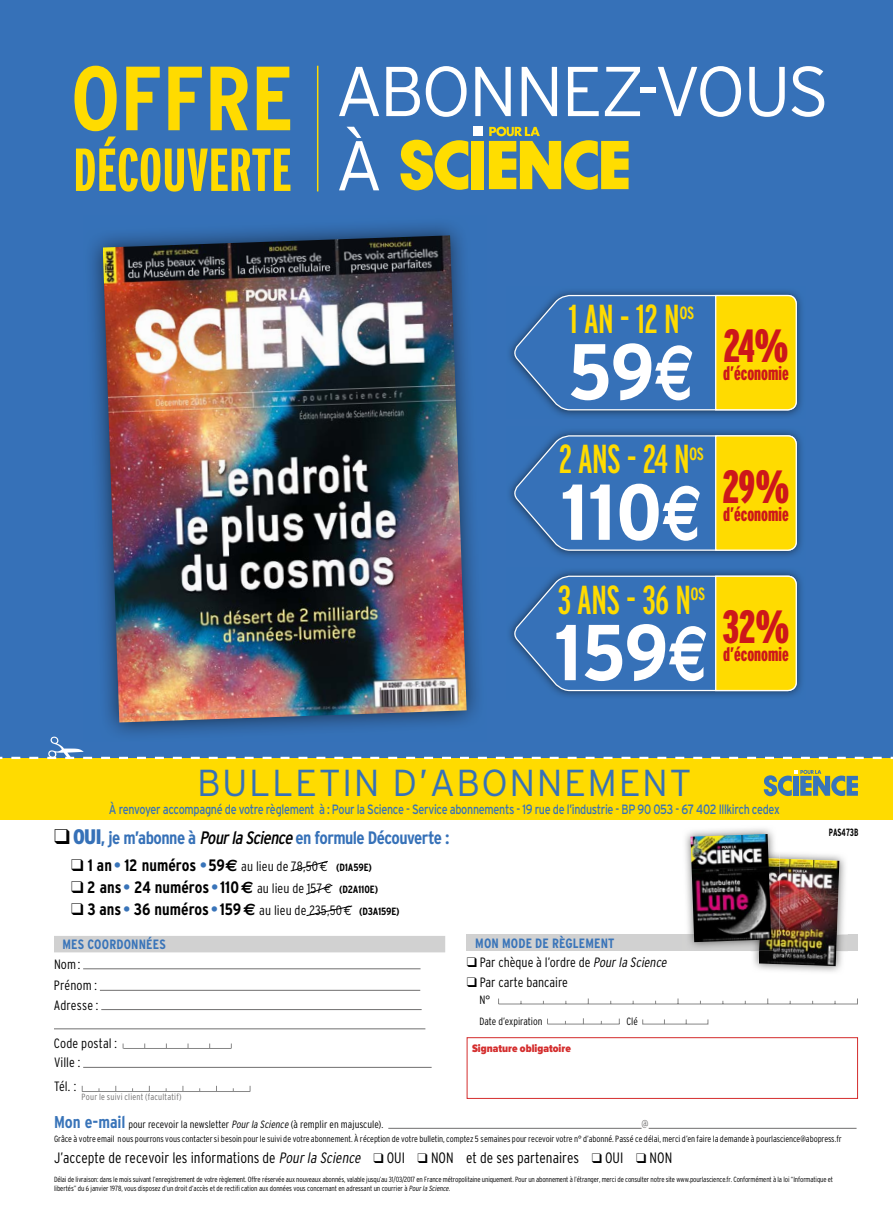
<style>
.page{position:relative;width:893px;height:1221px;background:#fff}
.page>*{position:absolute;margin:0;border:0;box-sizing:border-box;transform-origin:0 0}
.t1{font:700 condensed 90.75px "Interstate";color:#ffdb00}
.t2{font:700 condensed 78.9px "Interstate";color:#fff;scale:1.11 1}
.t3{font:300 70.35px/74.2px "Interstate";letter-spacing:-.03em;color:#fff}
.t4{font:700 extra-condensed 60.45px "Interstate";color:#ffdb00}
.t5{font:900 extra-condensed 46.5px "Interstate";color:#cd171a}
.t6{font:extra-condensed 40.35px "Interstate";letter-spacing:-.02em;color:#ffdb00}
.t7{font:300 37.5px "Interstate";letter-spacing:.04em;color:#3671b8}
.t8{font:900 extra-condensed 19.5px "Interstate";color:#cd171a}
.t9{font:700 condensed 18px "Interstate";letter-spacing:-.03em;color:#3671b8}
.t10{font:700 condensed 16.5px "Interstate";color:#000}
.t11{font:300 condensed 15px "Interstate";color:#000}
.t12{font:13.5px "Interstate";letter-spacing:-.03em;color:#3671b8;scale:.8 1}
.t13{font:300 condensed 13.5px/19.2px "Interstate";color:#000}
.t14{font:700 condensed 13.5px/19.5px "Interstate";letter-spacing:.01em;color:#3974b9}
.t15{font:300 condensed 12px "Interstate";color:#000}
.t16{font:300 condensed 11.4px "Interstate";color:#706f6f}
.t17{font:900 11.25px "Proxima Nova Cond";color:#d42d2d}
.t18{font:300 condensed 10.5px "Interstate";color:#000}
.t19{font:700 condensed 10.5px "Interstate";letter-spacing:.01em;color:#000;scale:.8 1}
.t20{font:300 condensed 9px "Interstate";letter-spacing:-.005em;color:#000}
.t21{font:300 condensed 9px "Interstate";letter-spacing:.02em;color:#706f6f}
.t22{font:300 condensed 7.5px/9px "Interstate";letter-spacing:-.02em;color:#000}
.s1{font-family:"Euro Sans";font-stretch:normal}
.s2{color:#000}
.s3{font-weight:900;font-size:21px}
.s4{font-weight:400;font-style:italic;color:#000}
.s5{color:#3974b9}
.s6{font-weight:300;font-size:13.5px}
.s7{font-family:"Euro Mono";font-weight:400;font-stretch:normal;font-size:13.5px}
.s8{font-size:10.5px}
.s9{font-weight:300;color:#000}
.s10{font-style:italic}
.s11{font-weight:700;font-size:17.1px;color:#3974b9}
</style>
<div class="page">
<div style="left:0;top:0;width:893px;height:777px;background:#3671b8"></div>
<div style="left:0;top:757px;width:893px;height:62px;background:#ffdb00"></div>
<img style="left:91px;top:224px;width:387px;height:511px">
<img style="left:103px;top:235px;width:364px;height:487px">
<svg style="left:0;top:736px;width:893px;height:23px"></svg>
<img style="left:509px;top:290px;width:293px;height:127px">
<svg style="left:512px;top:294px;width:285px;height:117px"></svg>
<img style="left:509px;top:430px;width:293px;height:127px">
<svg style="left:512px;top:434px;width:285px;height:117px"></svg>
<img style="left:509px;top:570px;width:293px;height:127px">
<svg style="left:512px;top:575px;width:285px;height:116px"></svg>
<div style="left:473px;top:127px;width:9px;height:9px;background:#fff"></div>
<div style="left:472px;top:141px;width:12px;height:48px;background:#fd0"></div>
<svg style="left:400px;top:140px;width:68px;height:50px"></svg>
<svg style="left:489px;top:126px;width:140px;height:64px"></svg>
<hr style="left:317px;top:66px;width:1px;height:125px;background:#ffdb00">
<svg style="left:763px;top:770px;width:95px;height:26px"></svg>
<hr style="left:388px;top:1127px;width:254px;height:1px;background:#706f6f">
<hr style="left:649px;top:1127px;width:207px;height:1px;background:#706f6f">
<div style="left:54px;top:935px;width:391px;height:17px;background:#d1d1d1"></div>
<hr style="left:83px;top:968px;width:338px;height:1px;background:#706f6f">
<hr style="left:100px;top:989px;width:320px;height:1px;background:#706f6f">
<hr style="left:101px;top:1009px;width:321px;height:1px;background:#706f6f">
<hr style="left:54px;top:1028px;width:371px;height:1px;background:#706f6f">
<hr style="left:83px;top:1066px;width:349px;height:1px;background:#706f6f">
<hr style="left:123px;top:1048px;width:108px;height:1px;background:#878787">
<hr style="left:82px;top:1091px;width:168px;height:1px;background:#878787">
<div style="left:467px;top:1037px;width:391px;height:61px;border:1px solid #d42d2d"></div>
<div style="left:467px;top:934px;width:391px;height:17px;background:#d1d1d1"></div>
<svg style="left:498px;top:998px;width:360px;height:6px"></svg>
<hr style="left:547px;top:1023px;width:72px;height:1px;background:#878787">
<svg style="left:642px;top:1019px;width:67px;height:5px"></svg>
<svg style="left:290px;top:860px;width:38px;height:11px"></svg>
<svg style="left:306px;top:905px;width:47px;height:11px"></svg>
<svg style="left:306px;top:884px;width:27px;height:11px"></svg>
<img style="left:751px;top:853px;width:94px;height:119px">
<img style="left:689px;top:934px;width:159px;height:17px">
<img style="left:759px;top:858px;width:80px;height:108px">
<img style="left:685px;top:828px;width:89px;height:106px">
<img style="left:771px;top:850px;width:9px;height:8px">
<img style="left:750px;top:942px;width:9px;height:8px">
<img style="left:759px;top:858px;width:21px;height:92px">
<img style="left:690px;top:834px;width:81px;height:108px">
<p class="t1" style="left:71px;top:48px;width:225px">OFFRE</p>
<p class="t4" style="left:73px;top:136px;width:220px">DÉCOUVERTE</p>
<p class="t3" style="left:335px;top:54px;width:495px">ABONNEZ-VOUS<br>À</p>
<p class="t6" style="left:569px;top:296px;width:127px">1 AN - 12 N<sup>os</sup></p>
<p class="t2" style="left:568px;top:327px;width:115px">59<span class="s1">€</span></p>
<p class="t5" style="left:723px;top:320px;width:66px">24%</p>
<p class="t8" style="left:723px;top:363px;width:67px">d’économie</p>
<p class="t6" style="left:559px;top:436px;width:147px">2 ANS - 24 N<sup>os</sup></p>
<p class="t2" style="left:561px;top:468px;width:129px">110<span class="s1">€</span></p>
<p class="t5" style="left:722px;top:461px;width:69px">29%</p>
<p class="t8" style="left:723px;top:503px;width:67px">d’économie</p>
<p class="t6" style="left:557px;top:577px;width:149px">3 ANS - 36 N<sup>os</sup></p>
<p class="t2" style="left:554px;top:608px;width:140px">159<span class="s1">€</span></p>
<p class="t5" style="left:722px;top:601px;width:69px">32%</p>
<p class="t8" style="left:723px;top:643px;width:67px">d’économie</p>
<p class="t7" style="left:197px;top:761px;width:496px">BULLETIN D’ABONNEMENT</p>
<p class="t12" style="left:109px;top:801px;width:840px">À renvoyer accompagné de votre règlement à : Pour la Science - Service abonnements - 19 rue de l’industrie - BP 90 053 - 67 402 Illkirch cedex</p>
<p class="t9" style="left:54px;top:827px;width:397px"><span class="s2">❑</span> <span class="s3">OUI</span>, je m’abonne à <span class="s4">PourlaScience</span> en formule Découverte :</p>
<p class="t10" style="left:71px;top:855px;width:303px">❑ 1 an <span class="s5">•</span> 12 numéros <span class="s5">•</span> 59<span class="s1">€</span> <span class="s6">au lieu de 78,50</span> <span class="s7">€</span> <span class="s8">(D1A59E)</span></p>
<p class="t10" style="left:71px;top:878px;width:309px">❑ 2 ans <span class="s5">•</span> 24 numéros <span class="s5">•</span> 110<span class="s1">€</span> <span class="s6">au lieu de 157</span> <span class="s7">€</span> <span class="s8">(D2A110E)</span></p>
<p class="t10" style="left:71px;top:900px;width:330px">❑ 3 ans <span class="s5">•</span> 36 numéros <span class="s5">•</span> 159<span class="s1">€</span> <span class="s6">au lieu de 235,50</span> <span class="s7">€</span> <span class="s8">(D3A159E)</span></p>
<p class="t14" style="left:54px;top:934px;width:113px;text-indent:9px">MES COORDONNÉES<br><span class="s9">Nom :</span></p>
<p class="t13" style="left:54px;top:975px;width:46px">Prénom :<br>Adresse :</p>
<p class="t13" style="left:54px;top:1033px;width:65px">Code postal :<br>Ville :</p>
<p class="t13" style="left:54px;top:1076px;width:24px">Tél. :</p>
<p class="t21" style="left:82px;top:1091px;width:102px">Pour le suivi client (facultatif)</p>
<p class="t14" style="left:475px;top:933px;width:141px">MON MODE DE RÈGLEMENT</p>
<p class="t13" style="left:467px;top:952px;width:204px">❑ Par chèque à l’ordre de <span class="s10">Pourla Science</span></p>
<p class="t13" style="left:467px;top:972px;width:103px">❑ Par carte bancaire</p>
<p class="t15" style="left:479px;top:993px;width:12px">N°</p>
<p class="t18" style="left:479px;top:1014px;width:65px">Date d’expiration</p>
<p class="t18" style="left:626px;top:1014px;width:13px">Clé</p>
<p class="t17" style="left:472px;top:1042px;width:100px">Signature obligatoire</p>
<p class="t18" style="left:54px;top:1118px;width:331px"><span class="s11">Mon e-mail</span> pour recevoir la newsletter <span class="s10">Pourla Science</span> (à remplir en majuscule).</p>
<p class="t16" style="left:642px;top:1117px;width:9px">@</p>
<p class="t19" style="left:829px;top:826px;width:39px">PAS473B</p>
<p class="t20" style="left:54px;top:1133px;width:789px">Grâce à votre email nous pourrons vous contacter si besoin pour le suivi de votre abonnement. À réception de votre bulletin, comptez 5 semaines pour recevoir votre n° d’abonné. Passé ce délai, merci d’en faire la demande à pourlascience@abopress.fr</p>
<p class="t11" style="left:54px;top:1148px;width:620px">J’accepte de recevoir les informations de <span class="s10">Pourla Science</span> ❑ OUI ❑ NON et de ses partenaires ❑ OUI ❑ NON</p>
<p class="t22" style="left:54px;top:1174px;width:781px">Délai de livraison: dans le mois suivant l’enregistrement de votre règlement. Offre réservée aux nouveaux abonnés, valable jusqu’au 31/03/2017 en France métropolitaine uniquement. Pour un abonnement à l’étranger, merci de consulter notre site www.pourlascience.fr. Conformément à la loi “Informatique et libertés” du 6 janvier 1978, vous disposez d’un droit d’accès et de rectifi cation aux données vous concernant en adressant un courrier à <span class="s10">Pourla Science</span>.</p>
</div>
